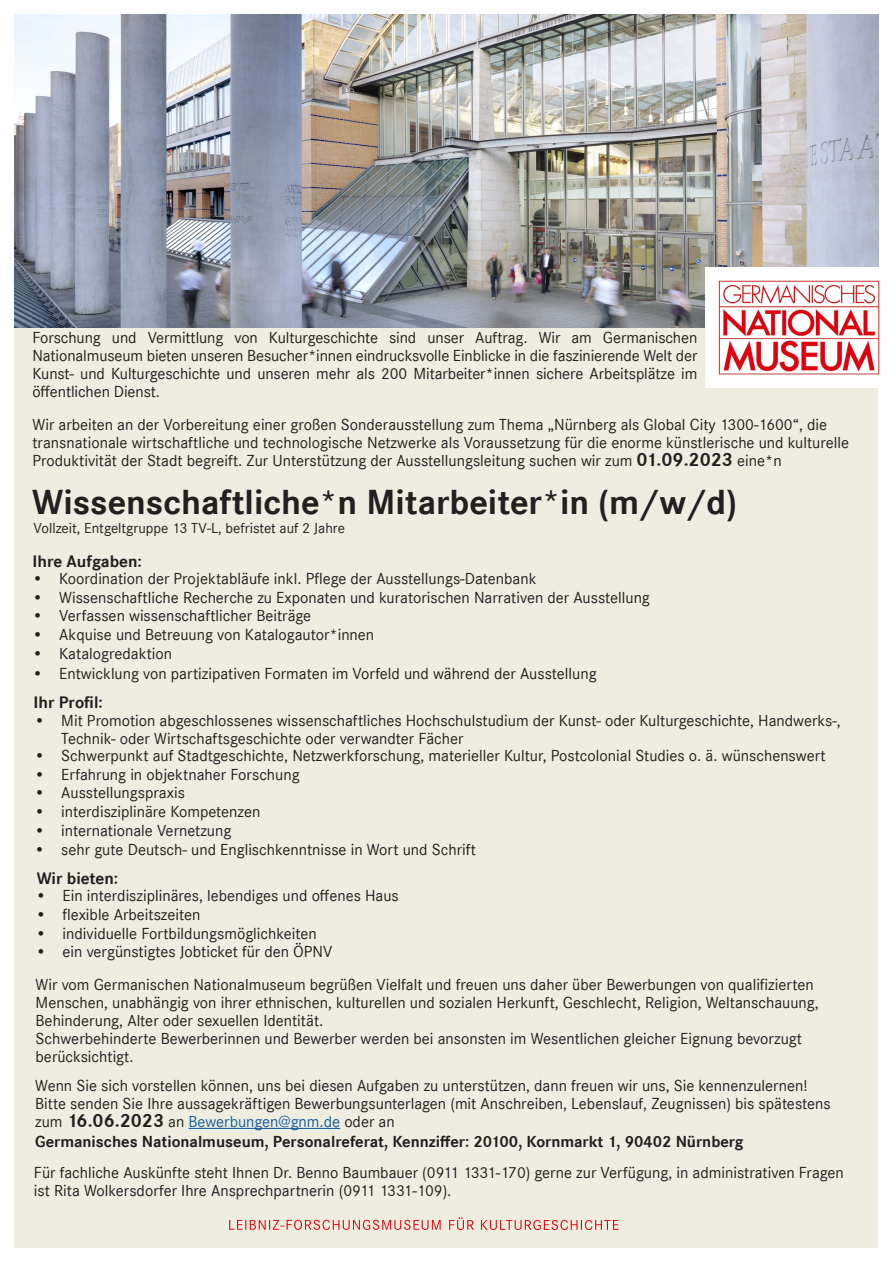
<style>
.page{position:relative;width:893px;height:1263px;background:#fff}
.page>*{position:absolute;margin:0;border:0;box-sizing:border-box;transform-origin:0 0}
.t1{font:700 36px "Corporate S";color:#231f20}
.t2{font:700 17.25px "Corporate S";color:#231f20}
.t3{font:16.5px/18px "Corporate S";color:#231f20}
.t4{font:700 16.5px "Corporate S";color:#231f20}
.t5{font:15px "Corporate S";color:#231f20}
.s1{font-weight:700;font-size:19.5px}
.s2{color:#175d9e}
</style>
<div class="page">
<img style="left:15px;top:15px;width:863px;height:313px">
<div style="left:15px;top:328px;width:863px;height:920px;background:#eeeddf"></div>
<svg style="left:449px;top:1217px;width:169px;height:13px"></svg>
<svg style="left:229px;top:1220px;width:212px;height:10px"></svg>
<img style="left:706px;top:268px;width:174px;height:120px">
<hr style="left:189px;top:1128px;width:151px;height:1px;background:#175d9e">
<p class="t3" style="left:32px;top:329px;width:666px;text-align:justify">Forschung und Vermittlung von Kulturgeschichte sind unser Auftrag. Wir am Germanischen Nationalmuseum bieten unseren Besucher*innen eindrucksvolle Einblicke in die faszinierende Welt der Kunst- und Kulturgeschichte und unseren mehr als 200 Mitarbeiter*innen sichere Arbeitsplätze im öffentlichen Dienst.</p>
<p class="t3" style="left:32px;top:415px;width:818px">Wir arbeiten an der Vorbereitung einer großen Sonderausstellung zum Thema „Nürnberg als Global City 1300-1600“, die transnationale wirtschaftliche und technologische Netzwerke als Voraussetzung für die enorme künstlerische und kulturelle<br>Produktivität der Stadt begreift. Zur Unterstützung der Ausstellungsleitung suchen wir zum <span class="s1">01.09.2023</span> eine*n</p>
<p class="t1" style="left:32px;top:481px;width:706px">Wissenschaftliche*n Mitarbeiter*in (m/w/d)</p>
<p class="t5" style="left:34px;top:520px;width:313px">Vollzeit, Entgeltgruppe 13 TV-L, befristet auf 2 Jahre</p>
<p class="t2" style="left:32px;top:552px;width:111px">Ihre Aufgaben:</p>
<p class="t3" style="left:32px;top:569px;width:506px">• Koordination der Projektabläufe inkl. Pflege der Ausstellungs-Datenbank</p>
<p class="t3" style="left:32px;top:588px;width:619px">• Wissenschaftliche Recherche zu Exponaten und kuratorischen Narrativen der Ausstellung</p>
<p class="t3" style="left:32px;top:607px;width:281px">• Verfassen wissenschaftlicher Beiträge</p>
<p class="t3" style="left:32px;top:626px;width:344px">• Akquise und Betreuung von Katalogautor*innen</p>
<p class="t3" style="left:32px;top:644px;width:141px">• Katalogredaktion</p>
<p class="t3" style="left:32px;top:665px;width:566px">• Entwicklung von partizipativen Formaten im Vorfeld und während der Ausstellung</p>
<p class="t2" style="left:34px;top:693px;width:71px">Ihr Profil:</p>
<p class="t3" style="left:61px;top:711px;width:781px;text-indent:-27px">• Mit Promotion abgeschlossenes wissenschaftliches Hochschulstudium der Kunst- oder Kulturgeschichte, Handwerks-,<br>Technik- oder Wirtschaftsgeschichte oder verwandter Fächer</p>
<p class="t3" style="left:34px;top:746px;width:793px">• Schwerpunkt auf Stadtgeschichte, Netzwerkforschung, materieller Kultur, Postcolonial Studies o. ä. wünschenswert</p>
<p class="t3" style="left:34px;top:765px;width:267px">• Erfahrung in objektnaher Forschung</p>
<p class="t3" style="left:34px;top:784px;width:152px">• Ausstellungspraxis</p>
<p class="t3" style="left:34px;top:803px;width:228px">• interdisziplinäre Kompetenzen</p>
<p class="t3" style="left:34px;top:821px;width:199px">• internationale Vernetzung</p>
<p class="t3" style="left:34px;top:840px;width:443px">• sehr gute Deutsch- und Englischkenntnisse in Wort und Schrift</p>
<p class="t2" style="left:37px;top:868px;width:83px">Wir bieten:</p>
<p class="t3" style="left:36px;top:887px;width:365px">• Ein interdisziplinäres, lebendiges und offenes Haus</p>
<p class="t3" style="left:36px;top:905px;width:166px">• flexible Arbeitszeiten</p>
<p class="t3" style="left:36px;top:924px;width:283px">• individuelle Fortbildungsmöglichkeiten</p>
<p class="t3" style="left:36px;top:943px;width:298px">• ein vergünstigtes Jobticket für den ÖPNV</p>
<p class="t3" style="left:36px;top:976px;width:785px">Wir vom Germanischen Nationalmuseum begrüßen Vielfalt und freuen uns daher über Bewerbungen von qualifizierten Menschen, unabhängig von ihrer ethnischen, kulturellen und sozialen Herkunft, Geschlecht, Religion, Weltanschauung, Behinderung, Alter oder sexuellen Identität.<br>Schwerbehinderte Bewerberinnen und Bewerber werden bei ansonsten im Wesentlichen gleicher Eignung bevorzugt berücksichtigt.</p>
<p class="t3" style="left:35px;top:1076px;width:797px">Wenn Sie sich vorstellen können, uns bei diesen Aufgaben zu unterstützen, dann freuen wir uns, Sie kennenzulernen!<br>Bitte senden Sie Ihre aussagekräftigen Bewerbungsunterlagen (mit Anschreiben, Lebenslauf, Zeugnissen) bis spätestens zum <span class="s1">16.06.2023</span> an <span class="s2">Bewerbungen@gnm.de</span> oder an</p>
<p class="t4" style="left:35px;top:1132px;width:710px">Germanisches Nationalmuseum, Personalreferat, Kennziffer: 20100, Kornmarkt 1, 90402 Nürnberg</p>
<p class="t3" style="left:34px;top:1164px;width:811px">Für fachliche Auskünfte steht Ihnen Dr. Benno Baumbauer (0911 1331-170) gerne zur Verfügung, in administrativen Fragen ist Rita Wolkersdorfer Ihre Ansprechpartnerin (0911 1331-109).</p>
</div>
